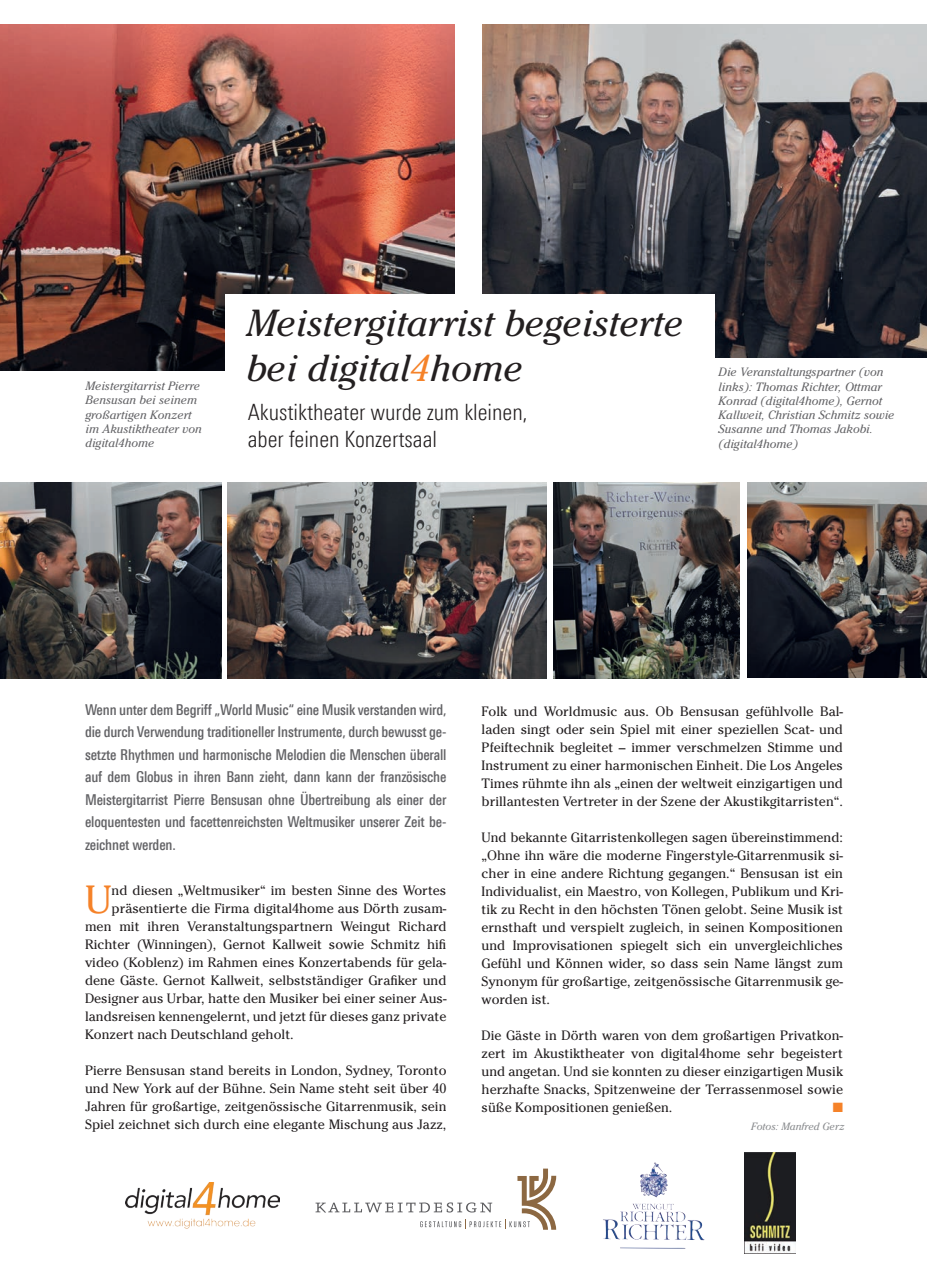
<style>
.page{position:relative;width:927px;height:1276px;background:#fff}
.page>*{position:absolute;margin:0;border:0;box-sizing:border-box;transform-origin:0 0}
.t1{font:39.15px "Cheltenham Std";color:#f58229}
.t2{font:italic 37.5px/45px "Cheltenham Std";color:#231f20}
.t3{font:300 22.5px/27px "Linotype Univers 320 Cn";color:#231f20}
.t4{font:500 15px/22.5px "Linotype Univers 520 Cn";letter-spacing:-.01em;color:#636366;text-align:justify}
.t5{font:13.5px/18px "Cheltenham Std";color:#231f20;text-align:justify}
.t6{font:13.5px "Zapf Dingbats ITC";color:#f58229}
.t7{font:italic 12px/14.2px "Cheltenham Std";color:#636366}
.t8{font:italic 10.5px "Cheltenham Std";color:#8a8c8f}
.s1{color:#f58229}
</style>
<div class="page">
<img style="left:0;top:24px;width:455px;height:346px">
<img style="left:483px;top:24px;width:444px;height:333px">
<div style="left:225px;top:294px;width:489px;height:105px;background:#fff"></div>
<img style="left:0;top:483px;width:221px;height:195px">
<img style="left:227px;top:483px;width:319px;height:195px">
<img style="left:554px;top:483px;width:186px;height:195px">
<img style="left:747px;top:483px;width:180px;height:194px">
<img style="left:125px;top:1182px;width:155px;height:47px">
<img style="left:639px;top:1162px;width:30px;height:43px">
<img style="left:744px;top:1152px;width:51px;height:101px">
<svg style="left:315px;top:1168px;width:241px;height:61px"></svg>
<p class="t7" style="left:86px;top:379px;width:118px">Meistergitarrist Pierre<br>Bensusan bei seinem großartigen Konzert im Akustiktheater von digital4home</p>
<h2 class="t2" style="left:246px;top:300px;width:438px">Meistergitarrist begeisterte bei digital<span class="s1">4</span>home</h2>
<h3 class="t3" style="left:248px;top:399px;width:282px">Akustiktheater wurde zum kleinen, aber feinen Konzertsaal</h3>
<p class="t7" style="left:719px;top:365px;width:177px">Die Veranstaltungspartner (von links): Thomas Richter, Ottmar<br>Konrad (digital4home), Gernot<br>Kallweit, Christian Schmitz sowie<br>Susanne und Thomas Jakobi. (digital4home)</p>
<p class="t4" style="left:85px;top:698px;width:363px">Wenn unter dem Begriff „World Music“ eine Musik verstanden wird, die durch Verwendung traditioneller Instrumente, durch bewusst ge&shy;setzte Rhythmen und harmonische Melodien die Menschen überall auf dem Globus in ihren Bann zieht, dann kann der französische Meistergitarrist Pierre Bensusan ohne Übertreibung als einer der eloquentesten und facettenreichsten Weltmusiker unserer Zeit be&shy;zeichnet werden.</p>
<h1 class="t1" style="left:85px;top:877px;width:28px">U</h1>
<p class="t5" style="left:112px;top:881px;width:336px">nd diesen „Weltmusiker“ im besten Sinne des Wortes</p>
<p class="t5" style="left:112px;top:899px;width:336px">präsentierte die Firma digital4home aus Dörth zusam-</p>
<p class="t5" style="left:85px;top:917px;width:363px">men mit ihren Veranstaltungspartnern Weingut Richard</p>
<p class="t5" style="left:85px;top:935px;width:363px">Richter (Winningen), Gernot Kallweit sowie Schmitz hifi</p>
<p class="t5" style="left:85px;top:953px;width:363px">video (Koblenz) im Rahmen eines Konzertabends für gela-</p>
<p class="t5" style="left:85px;top:971px;width:363px">dene Gäste. Gernot Kallweit, selbstständiger Grafiker und</p>
<p class="t5" style="left:85px;top:989px;width:363px">Designer aus Urbar, hatte den Musiker bei einer seiner Aus-</p>
<p class="t5" style="left:85px;top:1007px;width:363px">landsreisen kennengelernt, und jetzt für dieses ganz private</p>
<p class="t5" style="left:85px;top:1025px;width:210px">Konzert nach Deutschland geholt.</p>
<p class="t5" style="left:85px;top:1061px;width:363px">Pierre Bensusan stand bereits in London, Sydney, Toronto und New York auf der Bühne. Sein Name steht seit über 40<br>Jahren für großartige, zeitgenössische Gitarrenmusik, sein Spiel zeichnet sich durch eine elegante Mischung aus Jazz,</p>
<p class="t5" style="left:482px;top:702px;width:363px">Folk und Worldmusic aus. Ob Bensusan gefühlvolle Bal&shy;laden singt oder sein Spiel mit einer speziellen Scat- und Pfeiftechnik begleitet – immer verschmelzen Stimme und Instrument zu einer harmonischen Einheit. Die Los Angeles Times rühmte ihn als „einen der weltweit einzigartigen und brillantesten Vertreter in der Szene der Akustikgitarristen“.</p>
<p class="t5" style="left:482px;top:828px;width:363px">Und bekannte Gitarristenkollegen sagen übereinstimmend: „Ohne ihn wäre die moderne Fingerstyle-Gitarrenmusik si&shy;cher in eine andere Richtung gegangen.“ Bensusan ist ein Individualist, ein Maestro, von Kollegen, Publikum und Kri&shy;tik zu Recht in den höchsten Tönen gelobt. Seine Musik ist ernsthaft und verspielt zugleich, in seinen Kompositionen und Improvisationen spiegelt sich ein unvergleichliches Gefühl und Können wider, so dass sein Name längst zum Synonym für großartige, zeitgenössische Gitarrenmusik ge&shy;worden ist.</p>
<p class="t5" style="left:482px;top:1026px;width:363px">Die Gäste in Dörth waren von dem großartigen Privatkon&shy;zert im Akustiktheater von digital4home sehr begeistert und angetan. Und sie konnten zu dieser einzigartigen Musik herzhafte Snacks, Spitzenweine der Terrassenmosel sowie süße Kompositionen genießen.</p>
<p class="t6" style="left:833px;top:1100px;width:12px">■</p>
<p class="t8" style="left:751px;top:1120px;width:95px">Fotos: Manfred Gerz</p>
</div>
